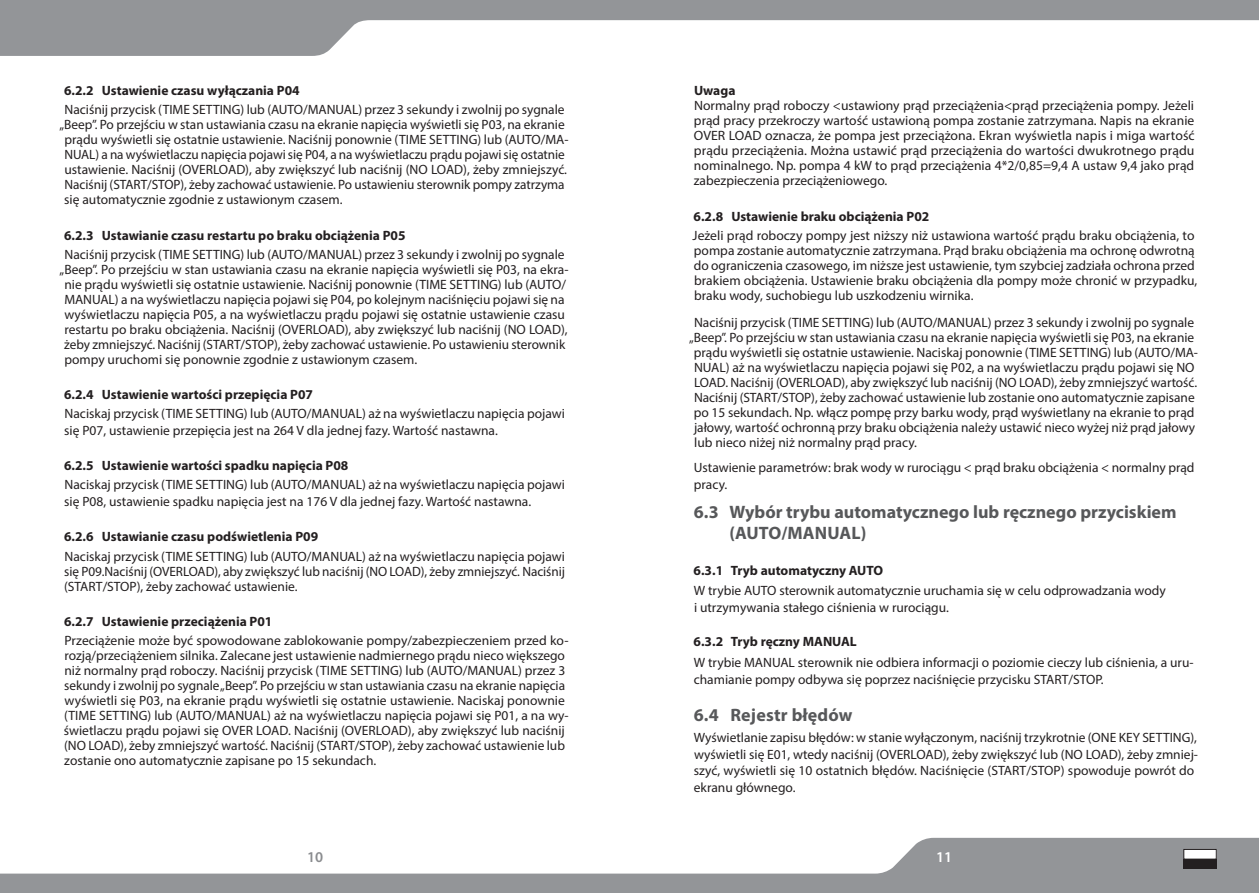
<style>
.page{position:relative;width:1259px;height:893px;background:#fff}
.page>*{position:absolute;margin:0;border:0;box-sizing:border-box;transform-origin:0 0}
.Srotyt_3{font:700 18px/21px "Myriad Pro";color:#57585a}
.t1{font:600 15px "Myriad Pro";color:#8a8c8f}
.t2{font:600 15px "Myriad Pro";color:#fff}
.Tekst{font:13.5px/15px "Myriad Pro";color:#231f20}
.Srodtyt_4{font:700 13.5px "Myriad Pro";color:#231f20}
.Tekst-2{font:700 13.5px "Myriad Pro";letter-spacing:-.005em;color:#231f20}
</style>
<div class="page">
<svg style="left:0;top:838px;width:1259px;height:55px;fill:#939598"></svg>
<svg style="left:0;top:0;width:1259px;height:56px;fill:#939598"></svg>
<div style="left:1183px;top:859px;width:33px;height:10px;background:#231f20"></div>
<div style="left:1183px;top:849px;width:33px;height:10px;background:#fff"></div>
<div style="left:1183px;top:849px;width:33px;height:10px;border:1px solid #231f20"></div>
<p class="Srodtyt_4" style="left:64px;top:82px;width:237px">6.2.2 Ustawienie czasu wyłączania P04</p>
<p class="Tekst" style="left:65px;top:102px;width:501px">Naciśnij przycisk (TIME SETTING) lub (AUTO/MANUAL) przez 3 sekundy i zwolnij po sygnale</p>
<p class="Tekst" style="left:60px;top:117px;width:507px">„Beep”. Po przejściu w stan ustawiania czasu na ekranie napięcia wyświetli się P03, na ekranie</p>
<p class="Tekst" style="left:64px;top:132px;width:505px">prądu wyświetli się ostatnie ustawienie. Naciśnij ponownie (TIME SETTING) lub (AUTO/MA-</p>
<p class="Tekst" style="left:65px;top:147px;width:502px">NUAL) a na wyświetlaczu napięcia pojawi się P04, a na wyświetlaczu prądu pojawi się ostatnie</p>
<p class="Tekst" style="left:64px;top:162px;width:504px">ustawienie. Naciśnij (OVERLOAD), aby zwiększyć lub naciśnij (NO LOAD), żeby zmniejszyć.</p>
<p class="Tekst" style="left:65px;top:177px;width:501px">Naciśnij (START/STOP), żeby zachować ustawienie. Po ustawieniu sterownik pompy zatrzyma</p>
<p class="Tekst" style="left:64px;top:192px;width:280px">się automatycznie zgodnie z ustawionym czasem.</p>
<p class="Srodtyt_4" style="left:64px;top:226px;width:343px">6.2.3 Ustawianie czasu restartu po braku obciążenia P05</p>
<p class="Tekst" style="left:65px;top:247px;width:501px">Naciśnij przycisk (TIME SETTING) lub (AUTO/MANUAL) przez 3 sekundy i zwolnij po sygnale</p>
<p class="Tekst" style="left:60px;top:262px;width:510px">„Beep”. Po przejściu w stan ustawiania czasu na ekranie napięcia wyświetli się P03, na ekra-</p>
<p class="Tekst" style="left:64px;top:277px;width:503px">nie prądu wyświetli się ostatnie ustawienie. Naciśnij ponownie (TIME SETTING) lub (AUTO/</p>
<p class="Tekst" style="left:64px;top:292px;width:501px">MANUAL) a na wyświetlaczu napięcia pojawi się P04, po kolejnym naciśnięciu pojawi się na</p>
<p class="Tekst" style="left:65px;top:307px;width:502px">wyświetlaczu napięcia P05, a na wyświetlaczu prądu pojawi się ostatnie ustawienie czasu</p>
<p class="Tekst" style="left:64px;top:322px;width:505px">restartu po braku obciążenia. Naciśnij (OVERLOAD), aby zwiększyć lub naciśnij (NO LOAD),</p>
<p class="Tekst" style="left:64px;top:337px;width:502px">żeby zmniejszyć. Naciśnij (START/STOP), żeby zachować ustawienie. Po ustawieniu sterownik</p>
<p class="Tekst" style="left:64px;top:352px;width:354px">pompy uruchomi się ponownie zgodnie z ustawionym czasem.</p>
<p class="Srodtyt_4" style="left:64px;top:386px;width:250px">6.2.4 Ustawienie wartości przepięcia P07</p>
<p class="Tekst" style="left:64px;top:405px;width:502px;line-height:16.5px">Naciskaj przycisk (TIME SETTING) lub (AUTO/MANUAL) aż na wyświetlaczu napięcia pojawi się P07, ustawienie przepięcia jest na 264 V dla jednej fazy. Wartość nastawna.</p>
<p class="Srodtyt_4" style="left:64px;top:457px;width:286px">6.2.5 Ustawienie wartości spadku napięcia P08</p>
<p class="Tekst" style="left:64px;top:476px;width:502px;line-height:16.5px">Naciskaj przycisk (TIME SETTING) lub (AUTO/MANUAL) aż na wyświetlaczu napięcia pojawi się P08, ustawienie spadku napięcia jest na 176 V dla jednej fazy. Wartość nastawna.</p>
<p class="Srodtyt_4" style="left:64px;top:528px;width:256px">6.2.6 Ustawianie czasu podświetlenia P09</p>
<p class="Tekst" style="left:64px;top:548px;width:502px;text-align:justify">Naciskaj przycisk (TIME SETTING) lub (AUTO/MANUAL) aż na wyświetlaczu napięcia pojawi się P09.Naciśnij (OVERLOAD), aby zwiększyć lub naciśnij (NO LOAD), żeby zmniejszyć. Naciśnij (START/STOP), żeby zachować ustawienie.</p>
<p class="Srodtyt_4" style="left:64px;top:612px;width:210px">6.2.7 Ustawienie przeciążenia P01</p>
<p class="Tekst" style="left:64px;top:633px;width:506px">Przeciążenie może być spowodowane zablokowanie pompy/zabezpieczeniem przed ko&shy;rozją/przeciążeniem silnika. Zalecane jest ustawienie nadmiernego prądu nieco większego niż normalny prąd roboczy. Naciśnij przycisk (TIME SETTING) lub (AUTO/MANUAL) przez 3 sekundy i zwolnij po sygnale „Beep”. Po przejściu w stan ustawiania czasu na ekranie napięcia wyświetli się P03, na ekranie prądu wyświetli się ostatnie ustawienie. Naciskaj ponownie (TIME SETTING) lub (AUTO/MANUAL) aż na wyświetlaczu napięcia pojawi się P01, a na wy&shy;świetlaczu prądu pojawi się OVER LOAD. Naciśnij (OVERLOAD), aby zwiększyć lub naciśnij (NO LOAD), żeby zmniejszyć wartość. Naciśnij (START/STOP), żeby zachować ustawienie lub zostanie ono automatycznie zapisane po 15 sekundach.</p>
<p class="Tekst-2" style="left:694px;top:82px;width:43px">Uwaga</p>
<p class="Tekst" style="left:694px;top:98px;width:502px;text-align:justify">Normalny prąd roboczy &lt;ustawiony prąd przeciążenia&lt;prąd przeciążenia pompy. Jeżeli prąd pracy przekroczy wartość ustawioną pompa zostanie zatrzymana. Napis na ekranie OVER LOAD oznacza, że pompa jest przeciążona. Ekran wyświetla napis i miga wartość prądu przeciążenia. Można ustawić prąd przeciążenia do wartości dwukrotnego prądu nominalnego. Np. pompa 4 kW to prąd przeciążenia 4*2/0,85=9,4 A ustaw 9,4 jako prąd zabezpieczenia przeciążeniowego.</p>
<p class="Srodtyt_4" style="left:693px;top:208px;width:237px">6.2.8 Ustawienie braku obciążenia P02</p>
<p class="Tekst" style="left:692px;top:228px;width:506px">Jeżeli prąd roboczy pompy jest niższy niż ustawiona wartość prądu braku obciążenia, to pompa zostanie automatycznie zatrzymana. Prąd braku obciążenia ma ochronę odwrotną do ograniczenia czasowego, im niższe jest ustawienie, tym szybciej zadziała ochrona przed brakiem obciążenia. Ustawienie braku obciążenia dla pompy może chronić w przypadku, braku wody, suchobiegu lub uszkodzeniu wirnika.</p>
<p class="Tekst" style="left:694px;top:315px;width:501px">Naciśnij przycisk (TIME SETTING) lub (AUTO/MANUAL) przez 3 sekundy i zwolnij po sygnale</p>
<p class="Tekst" style="left:689px;top:330px;width:507px">„Beep”. Po przejściu w stan ustawiania czasu na ekranie napięcia wyświetli się P03, na ekranie</p>
<p class="Tekst" style="left:694px;top:345px;width:505px">prądu wyświetli się ostatnie ustawienie. Naciskaj ponownie (TIME SETTING) lub (AUTO/MA-</p>
<p class="Tekst" style="left:694px;top:360px;width:502px">NUAL) aż na wyświetlaczu napięcia pojawi się P02, a na wyświetlaczu prądu pojawi się NO</p>
<p class="Tekst" style="left:694px;top:375px;width:504px">LOAD. Naciśnij (OVERLOAD), aby zwiększyć lub naciśnij (NO LOAD), żeby zmniejszyć wartość.</p>
<p class="Tekst" style="left:694px;top:390px;width:502px">Naciśnij (START/STOP), żeby zachować ustawienie lub zostanie ono automatycznie zapisane</p>
<p class="Tekst" style="left:694px;top:405px;width:502px">po 15 sekundach. Np. włącz pompę przy barku wody, prąd wyświetlany na ekranie to prąd</p>
<p class="Tekst" style="left:694px;top:420px;width:502px">jałowy, wartość ochronną przy braku obciążenia należy ustawić nieco wyżej niż prąd jałowy</p>
<p class="Tekst" style="left:694px;top:435px;width:224px">lub nieco niżej niż normalny prąd pracy.</p>
<p class="Tekst" style="left:694px;top:459px;width:502px;line-height:16.5px">Ustawienie parametrów: brak wody w rurociągu &lt; prąd braku obciążenia &lt; normalny prąd pracy.</p>
<p class="Srotyt_3" style="left:729px;top:501px;width:448px;text-indent:-36px">6.3 Wybór trybu automatycznego lub ręcznego przyciskiem (AUTO/MANUAL)</p>
<p class="Srodtyt_4" style="left:693px;top:561px;width:191px">6.3.1 Tryb automatyczny AUTO</p>
<p class="Tekst" style="left:694px;top:582px;width:473px;line-height:16.5px">W trybie AUTO sterownik automatycznie uruchamia się w celu odprowadzania wody i utrzymywania stałego ciśnienia w rurociągu.</p>
<p class="Srodtyt_4" style="left:693px;top:633px;width:165px">6.3.2 Tryb ręczny MANUAL</p>
<p class="Tekst" style="left:694px;top:654px;width:501px;line-height:16.5px">W trybie MANUAL sterownik nie odbiera informacji o poziomie cieczy lub ciśnienia, a uru&shy;chamianie pompy odbywa się poprzez naciśnięcie przycisku START/STOP.</p>
<p class="Srotyt_3" style="left:694px;top:704px;width:160px">6.4 Rejestr błędów</p>
<p class="Tekst" style="left:694px;top:729px;width:506px;line-height:16.5px">Wyświetlanie zapisu błędów: w stanie wyłączonym, naciśnij trzykrotnie (ONE KEY SETTING), wyświetli się E01, wtedy naciśnij (OVERLOAD), żeby zwiększyć lub (NO LOAD), żeby zmniej&shy;szyć, wyświetli się 10 ostatnich błędów. Naciśnięcie (START/STOP) spowoduje powrót do ekranu głównego.</p>
<p class="t1" style="left:307px;top:847px;width:18px">10</p>
<p class="t2" style="left:936px;top:847px;width:18px">11</p>
</div>
